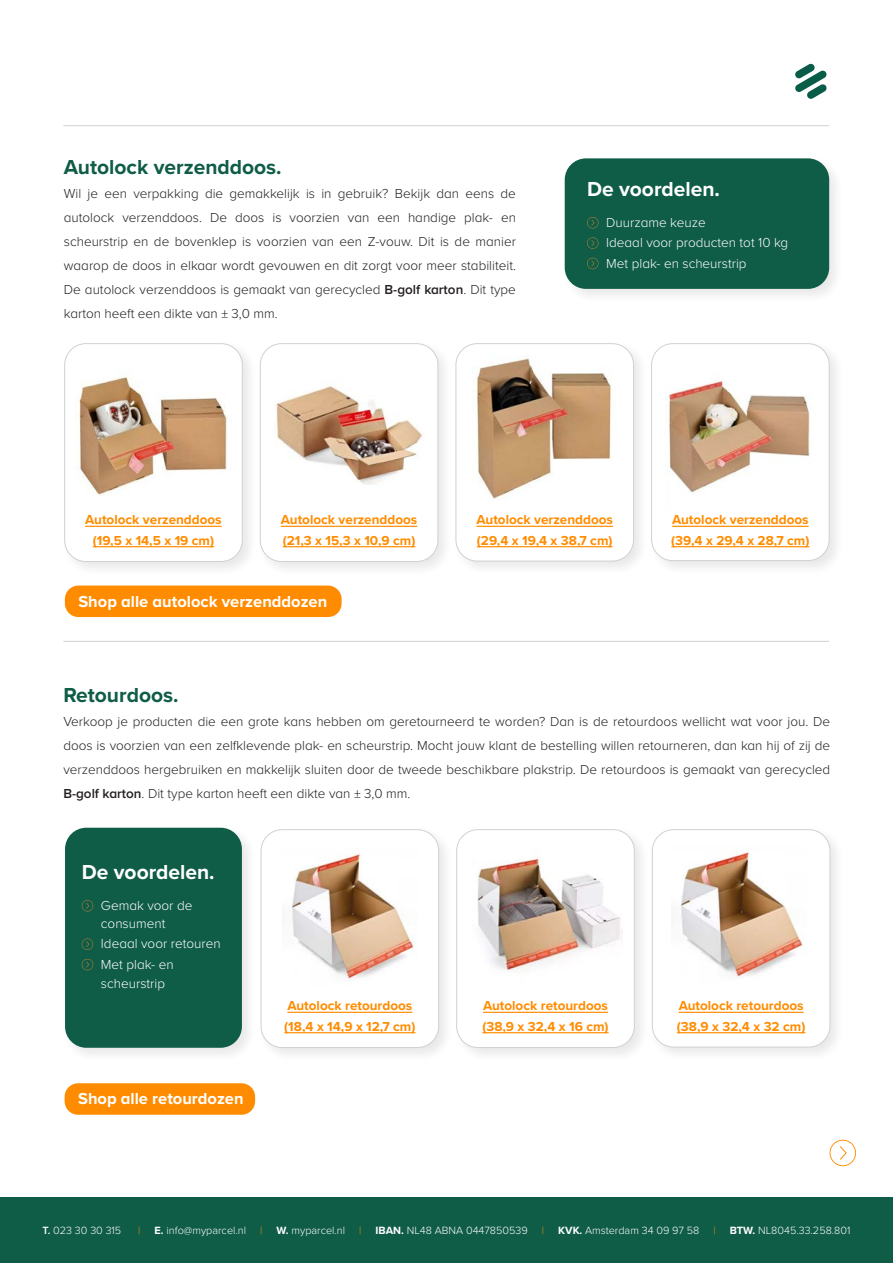
<style>
.page{position:relative;width:893px;height:1263px;background:#fff}
.page>*{position:absolute;margin:0;border:0;box-sizing:border-box;transform-origin:0 0}
.t1{font:700 21px "Proxima Nova";color:#0f5c47}
.t2{font:700 21px "Proxima Nova";color:#fff}
.t3{font:700 16.5px "Proxima Nova";color:#fff}
.t4{font:300 13.5px/24px "Proxima Nova";color:#231f20;text-align:justify}
.t5{font:700 13.5px/20.4px "Proxima Nova";color:#ff8c00}
.t6{font:300 13.5px/18px "Proxima Nova";color:#fff}
.t7{font:300 10.95px "Proxima Nova";color:#fff}
.t8{font:300 10.95px "Proxima Nova";color:#ff8c00}
.s1{font-weight:600}
.s2{font-weight:700}
</style>
<div class="page">
<div style="left:0;top:1197px;width:893px;height:66px;background:#0f5c47"></div>
<svg style="left:830px;top:1140px;width:26px;height:26px"></svg>
<svg style="left:795px;top:64px;width:32px;height:35px"></svg>
<div style="left:562px;top:155px;width:282px;height:149px;background:#231f20;opacity:.1"></div>
<div style="left:565px;top:158px;width:264px;height:131px;background:#0f5c47;border-radius:21px"></div>
<svg style="left:587px;top:217px;width:11px;height:11px"></svg>
<svg style="left:587px;top:237px;width:11px;height:12px"></svg>
<svg style="left:587px;top:258px;width:11px;height:11px"></svg>
<div style="left:65px;top:585px;width:277px;height:32px;background:#ff8c00;border-radius:14px"></div>
<div style="left:62px;top:824px;width:195px;height:239px;background:#231f20;opacity:.1"></div>
<div style="left:65px;top:828px;width:177px;height:220px;background:#0f5c47;border-radius:21px"></div>
<svg style="left:82px;top:900px;width:11px;height:11px"></svg>
<svg style="left:82px;top:938px;width:11px;height:12px"></svg>
<svg style="left:82px;top:959px;width:11px;height:11px"></svg>
<div style="left:65px;top:1083px;width:190px;height:32px;background:#ff8c00;border-radius:14px"></div>
<hr style="left:63px;top:125px;width:766px;height:1px;background:#d1d1d1">
<hr style="left:63px;top:641px;width:766px;height:1px;background:#d1d1d1">
<div style="left:61px;top:340px;width:196px;height:237px;background:#231f20;opacity:.1"></div>
<div style="left:65px;top:344px;width:177px;height:217px;background:#fff;border-radius:21px"></div>
<div style="left:64px;top:343px;width:178px;height:219px;border:1px solid #d1d1d1;border-radius:21px"></div>
<hr style="left:85px;top:526px;width:137px;height:1px;background:#ff8c00">
<hr style="left:93px;top:546px;width:121px;height:1px;background:#ff8c00">
<img style="left:79px;top:376px;width:148px;height:119px">
<div style="left:257px;top:340px;width:196px;height:237px;background:#231f20;opacity:.1"></div>
<div style="left:260px;top:344px;width:178px;height:217px;background:#fff;border-radius:21px"></div>
<div style="left:260px;top:343px;width:178px;height:219px;border:1px solid #d1d1d1;border-radius:21px"></div>
<hr style="left:281px;top:526px;width:136px;height:1px;background:#ff8c00">
<hr style="left:283px;top:546px;width:132px;height:1px;background:#ff8c00">
<img style="left:275px;top:385px;width:148px;height:100px">
<div style="left:453px;top:340px;width:196px;height:236px;background:#231f20;opacity:.1"></div>
<div style="left:456px;top:344px;width:178px;height:217px;background:#fff;border-radius:21px"></div>
<div style="left:456px;top:343px;width:178px;height:218px;border:1px solid #d1d1d1;border-radius:21px"></div>
<hr style="left:476px;top:526px;width:137px;height:1px;background:#ff8c00">
<hr style="left:477px;top:546px;width:136px;height:1px;background:#ff8c00">
<img style="left:476px;top:356px;width:136px;height:143px">
<div style="left:648px;top:340px;width:196px;height:236px;background:#231f20;opacity:.1"></div>
<div style="left:652px;top:344px;width:177px;height:217px;background:#fff;border-radius:21px"></div>
<div style="left:651px;top:343px;width:178px;height:218px;border:1px solid #d1d1d1;border-radius:21px"></div>
<hr style="left:672px;top:526px;width:137px;height:1px;background:#ff8c00">
<hr style="left:671px;top:546px;width:138px;height:1px;background:#ff8c00">
<img style="left:665px;top:381px;width:145px;height:112px">
<div style="left:258px;top:826px;width:196px;height:237px;background:#231f20;opacity:.1"></div>
<div style="left:261px;top:830px;width:178px;height:217px;background:#fff;border-radius:21px"></div>
<div style="left:261px;top:829px;width:178px;height:219px;border:1px solid #d1d1d1;border-radius:21px"></div>
<img style="left:292px;top:854px;width:125px;height:127px">
<hr style="left:287px;top:1012px;width:125px;height:1px;background:#ff8c00">
<hr style="left:284px;top:1032px;width:131px;height:1px;background:#ff8c00">
<div style="left:453px;top:826px;width:196px;height:237px;background:#231f20;opacity:.1"></div>
<div style="left:457px;top:830px;width:177px;height:217px;background:#fff;border-radius:21px"></div>
<div style="left:456px;top:829px;width:179px;height:219px;border:1px solid #d1d1d1;border-radius:21px"></div>
<hr style="left:483px;top:1012px;width:125px;height:1px;background:#ff8c00">
<hr style="left:482px;top:1032px;width:127px;height:1px;background:#ff8c00">
<img style="left:472px;top:857px;width:151px;height:119px">
<div style="left:649px;top:826px;width:196px;height:236px;background:#231f20;opacity:.1"></div>
<div style="left:652px;top:830px;width:178px;height:217px;background:#fff;border-radius:21px"></div>
<div style="left:652px;top:829px;width:178px;height:218px;border:1px solid #d1d1d1;border-radius:21px"></div>
<hr style="left:679px;top:1012px;width:125px;height:1px;background:#ff8c00">
<hr style="left:677px;top:1032px;width:128px;height:1px;background:#ff8c00">
<img style="left:681px;top:852px;width:125px;height:127px">
<p class="t1" style="left:64px;top:151px;width:219px">Autolock verzenddoos.</p>
<p class="t4" style="left:64px;top:181px;width:454px">Wil je een verpakking die gemakkelijk is in gebruik? Bekijk dan eens de autolock verzenddoos. De doos is voorzien van een handige plak- en scheurstrip en de bovenklep is voorzien van een Z-vouw. Dit is de manier waarop de doos in elkaar wordt gevouwen en dit zorgt voor meer stabiliteit.<br>De autolock verzenddoos is gemaakt van gerecycled <span class="s1">B-golf karton</span>. Dit type karton heeft een dikte van ± 3,0 mm.</p>
<p class="t2" style="left:587px;top:173px;width:134px">De voordelen.</p>
<p class="t6" style="left:606px;top:213px;width:101px">Duurzame keuze</p>
<p class="t6" style="left:606px;top:233px;width:184px">Ideaal voor producten tot 10 kg</p>
<p class="t6" style="left:606px;top:253px;width:142px">Met plak- en scheurstrip</p>
<p class="t5" style="left:85px;top:509px;width:138px;text-align:center">Autolock verzenddoos (19,5 x 14,5 x 19 cm)</p>
<p class="t5" style="left:281px;top:509px;width:138px">Autolock verzenddoos (21,3 x 15,3 x 10,9 cm)</p>
<p class="t5" style="left:476px;top:509px;width:138px">Autolock verzenddoos (29,4 x 19,4 x 38,7 cm)</p>
<p class="t5" style="left:671px;top:509px;width:140px">Autolock verzenddoos (39,4 x 29,4 x 28,7 cm)</p>
<p class="t3" style="left:78px;top:589px;width:250px">Shop alle autolock verzenddozen</p>
<p class="t1" style="left:63px;top:679px;width:117px">Retourdoos.</p>
<p class="t4" style="left:63px;top:709px;width:768px">Verkoop je producten die een grote kans hebben om geretourneerd te worden? Dan is de retourdoos wellicht wat voor jou. De doos is voorzien van een zelfklevende plak- en scheurstrip. Mocht jouw klant de bestelling willen retourneren, dan kan hij of zij de verzenddoos hergebruiken en makkelijk sluiten door de tweede beschikbare plakstrip. De retourdoos is gemaakt van gerecycled <span class="s1">B-golf karton</span>. Dit type karton heeft een dikte van ± 3,0 mm.</p>
<p class="t2" style="left:82px;top:856px;width:134px">De voordelen.</p>
<p class="t6" style="left:101px;top:896px;width:93px">Gemak voor de consument</p>
<p class="t6" style="left:101px;top:934px;width:121px">Ideaal voor retouren</p>
<p class="t6" style="left:101px;top:954px;width:74px;line-height:19.5px">Met plak- en scheurstrip</p>
<p class="t3" style="left:78px;top:1087px;width:167px">Shop alle retourdozen</p>
<p class="t5" style="left:284px;top:995px;width:133px">Autolock retourdoos (18,4 x 14,9 x 12,7 cm)</p>
<p class="t5" style="left:482px;top:995px;width:128px">Autolock retourdoos (38,9 x 32,4 x 16 cm)</p>
<p class="t5" style="left:677px;top:995px;width:130px">Autolock retourdoos (38,9 x 32,4 x 32 cm)</p>
<p class="t7" style="left:43px;top:1222px;width:80px"><span class="s1">T.</span> 023 30 30 315</p>
<p class="t8" style="left:138px;top:1222px;width:4px">|</p>
<p class="t7" style="left:155px;top:1222px;width:93px"><span class="s2">E.</span> info@myparcel.nl</p>
<p class="t8" style="left:260px;top:1222px;width:4px">|</p>
<p class="t7" style="left:277px;top:1222px;width:70px"><span class="s2">W.</span> myparcel.nl</p>
<p class="t8" style="left:359px;top:1222px;width:4px">|</p>
<p class="t7" style="left:376px;top:1222px;width:154px"><span class="s2">IBAN.</span> NL48 ABNA 0447850539</p>
<p class="t8" style="left:542px;top:1222px;width:4px">|</p>
<p class="t7" style="left:558px;top:1222px;width:143px"><span class="s2">KVK.</span> Amsterdam 34 09 97 58</p>
<p class="t8" style="left:713px;top:1222px;width:4px">|</p>
<p class="t7" style="left:730px;top:1222px;width:122px"><span class="s2">BTW.</span> NL8045.33.258.801</p>
</div>
